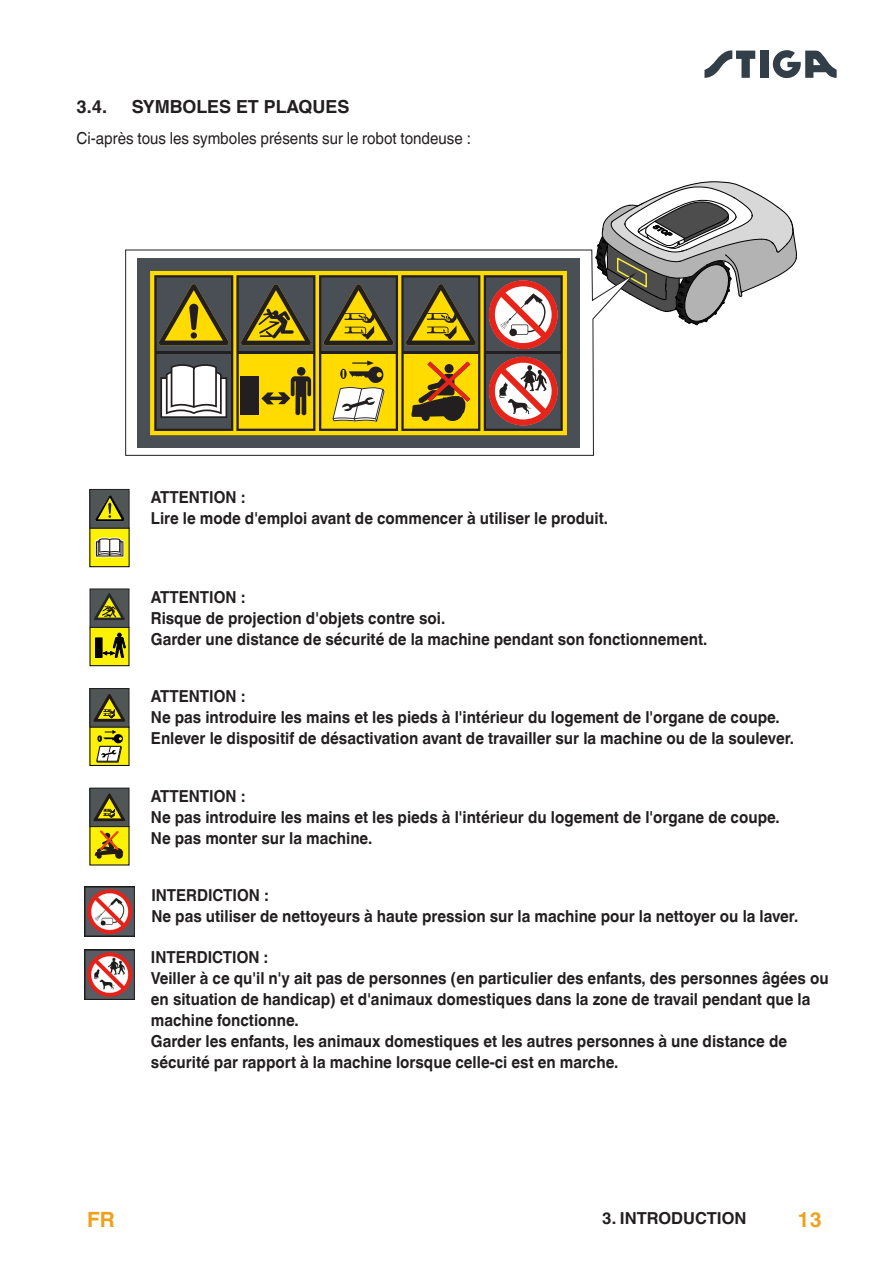
<style>
.page{position:relative;width:893px;height:1263px;background:#fff}
.page>*{position:absolute;margin:0;border:0;box-sizing:border-box;transform-origin:0 0}
.t1{font:700 21px "Helvetica World";color:#eea11d}
.t2{font:700 18px "Helvetica World";color:#231f20}
.Testo_ATT_AVV_NOTE{font:700 16.5px/21px "Helvetica World";color:#231f20;scale:.92 1}
.Testo_normale{font:16.5px "Helvetica World";color:#231f20;scale:.92 1}
.Testo_ATT_AVV_NOTE-2{font:700 16.5px "Helvetica World";color:#231f20}
</style>
<div class="page">
<div style="left:760px;top:51px;width:8px;height:27px;background:#323e48"></div>
<svg style="left:704px;top:50px;width:51px;height:28px"></svg>
<svg style="left:773px;top:50px;width:64px;height:28px"></svg>
<div style="left:90px;top:528px;width:39px;height:39px;background:#fdf106"></div>
<div style="left:90px;top:489px;width:39px;height:39px;background:#505656"></div>
<div style="left:90px;top:489px;width:39px;height:39px;border:1px solid #221f20"></div>
<svg style="left:95px;top:538px;width:29px;height:19px"></svg>
<svg style="left:95px;top:495px;width:29px;height:26px"></svg>
<div style="left:90px;top:627px;width:39px;height:39px;background:#fdf106"></div>
<div style="left:90px;top:627px;width:39px;height:39px;border:1px solid #020203"></div>
<div style="left:90px;top:589px;width:39px;height:38px;background:#505656"></div>
<div style="left:90px;top:589px;width:39px;height:39px;border:1px solid #221f20"></div>
<div style="left:96px;top:638px;width:6px;height:19px;background:#010100"></div>
<div style="left:95px;top:638px;width:7px;height:19px;border:1px solid #010100"></div>
<svg style="left:102px;top:633px;width:23px;height:24px"></svg>
<svg style="left:94px;top:593px;width:31px;height:27px"></svg>
<div style="left:90px;top:727px;width:39px;height:38px;background:#fdf106"></div>
<div style="left:90px;top:688px;width:39px;height:39px;background:#505656"></div>
<div style="left:90px;top:688px;width:39px;height:39px;border:1px solid #221f20"></div>
<svg style="left:94px;top:694px;width:31px;height:27px"></svg>
<svg style="left:96px;top:730px;width:27px;height:33px"></svg>
<div style="left:90px;top:826px;width:39px;height:39px;background:#fdf106"></div>
<div style="left:90px;top:788px;width:39px;height:38px;background:#505656"></div>
<div style="left:90px;top:788px;width:39px;height:39px;border:1px solid #221f20"></div>
<svg style="left:94px;top:793px;width:31px;height:28px"></svg>
<svg style="left:95px;top:830px;width:28px;height:29px"></svg>
<img style="left:85px;top:886px;width:49px;height:50px">
<img style="left:85px;top:949px;width:49px;height:50px">
<svg style="left:597px;top:181px;width:200px;height:144px"></svg>
<svg style="left:125px;top:249px;width:513px;height:207px"></svg>
<div style="left:138px;top:258px;width:442px;height:190px;background:#4a4f55"></div>
<div style="left:150px;top:271px;width:417px;height:164px;background:#ffdb00"></div>
<svg style="left:154px;top:275px;width:409px;height:156px"></svg>
<p class="t2" style="left:77px;top:96px;width:32px">3.4.</p>
<p class="t2" style="left:132px;top:96px;width:219px">SYMBOLES ET PLAQUES</p>
<p class="Testo_normale" style="left:77px;top:129px;width:430px">Ci-après tous les symboles présents sur le robot tondeuse :</p>
<p class="Testo_ATT_AVV_NOTE" style="left:151px;top:487px;width:104px">ATTENTION :</p>
<p class="Testo_ATT_AVV_NOTE" style="left:151px;top:508px;width:498px">Lire le mode d'emploi avant de commencer à utiliser le produit.</p>
<p class="Testo_ATT_AVV_NOTE" style="left:151px;top:587px;width:104px">ATTENTION :</p>
<p class="Testo_ATT_AVV_NOTE" style="left:151px;top:608px;width:321px">Risque de projection d'objets contre soi.</p>
<p class="Testo_ATT_AVV_NOTE" style="left:151px;top:629px;width:606px">Garder une distance de sécurité de la machine pendant son fonctionnement.</p>
<p class="Testo_ATT_AVV_NOTE" style="left:151px;top:686px;width:104px">ATTENTION :</p>
<p class="Testo_ATT_AVV_NOTE" style="left:151px;top:707px;width:685px">Ne pas introduire les mains et les pieds à l'intérieur du logement de l'organe de coupe.</p>
<p class="Testo_ATT_AVV_NOTE" style="left:151px;top:728px;width:701px">Enlever le dispositif de désactivation avant de travailler sur la machine ou de la soulever.</p>
<p class="Testo_ATT_AVV_NOTE" style="left:151px;top:786px;width:104px">ATTENTION :</p>
<p class="Testo_ATT_AVV_NOTE" style="left:151px;top:807px;width:685px">Ne pas introduire les mains et les pieds à l'intérieur du logement de l'organe de coupe.</p>
<p class="Testo_ATT_AVV_NOTE" style="left:151px;top:828px;width:242px">Ne pas monter sur la machine.</p>
<p class="Testo_ATT_AVV_NOTE" style="left:151px;top:885px;width:129px">INTERDICTION :</p>
<p class="Testo_ATT_AVV_NOTE" style="left:151px;top:906px;width:705px">Ne pas utiliser de nettoyeurs à haute pression sur la machine pour la nettoyer ou la laver.</p>
<p class="Testo_ATT_AVV_NOTE" style="left:151px;top:946px;width:129px">INTERDICTION :</p>
<p class="Testo_ATT_AVV_NOTE" style="left:151px;top:967px;width:738px">Veiller à ce qu'il n'y ait pas de personnes (en particulier des enfants, des personnes âgées ou en situation de handicap) et d'animaux domestiques dans la zone de travail pendant que la machine fonctionne.</p>
<p class="Testo_ATT_AVV_NOTE" style="left:151px;top:1030px;width:693px">Garder les enfants, les animaux domestiques et les autres personnes à une distance de sécurité par rapport à la machine lorsque celle-ci est en marche.</p>
<p class="t1" style="left:87px;top:1208px;width:29px">FR</p>
<p class="Testo_ATT_AVV_NOTE-2" style="left:602px;top:1209px;width:35px">3. Introduction</p>
<p class="t1" style="left:798px;top:1208px;width:26px">13</p>
</div>
